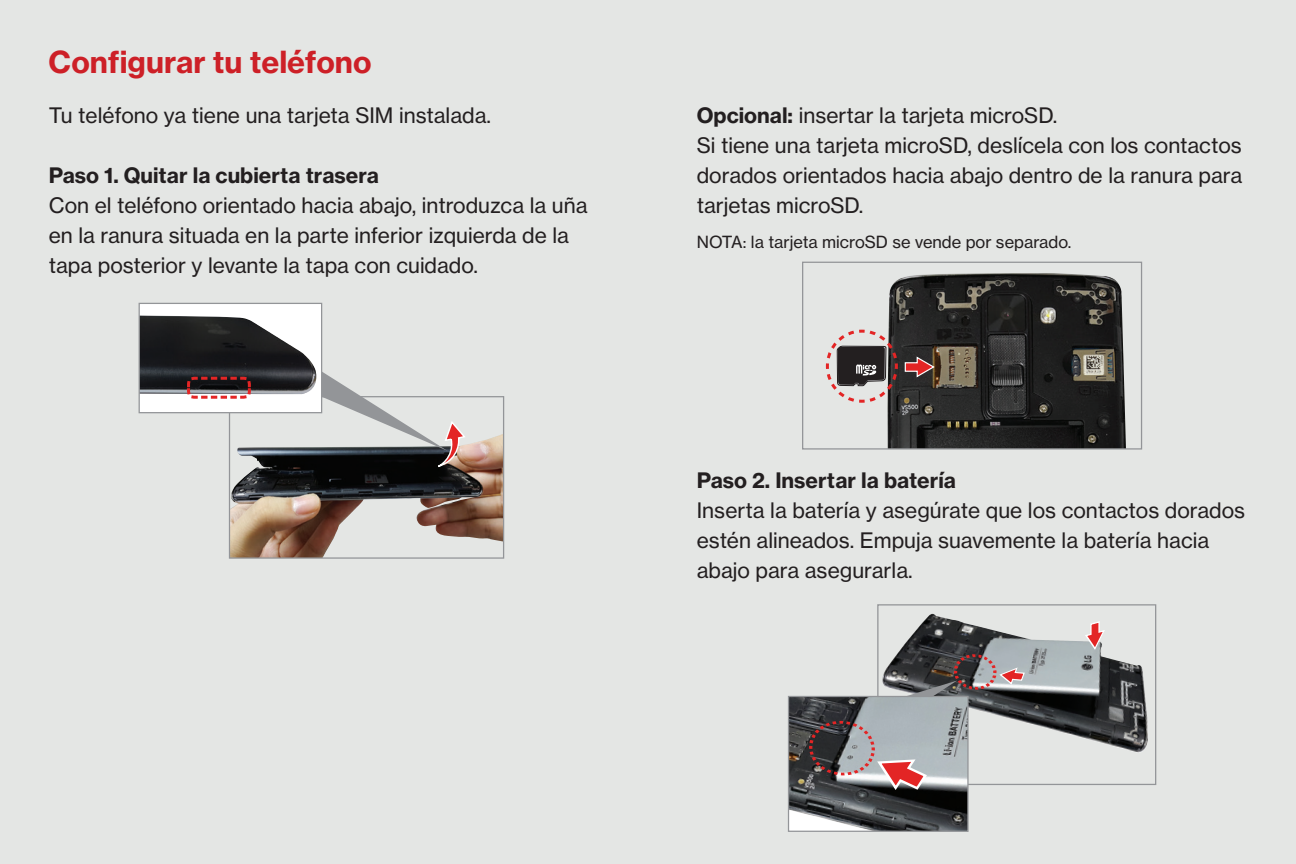
<style>
.page{position:relative;width:1296px;height:864px;background:#e4e6e4}
.page>*{position:absolute;margin:0;border:0;box-sizing:border-box;transform-origin:0 0}
.t1{font:30px "N Haas Grotesk TX Std 75 Bd";color:#cd2027}
.t2{font:21px/30px "N Haas Grotesk TX Std 55 Rg";color:#231f20}
.t3{font:21px "N Haas Grotesk TX Std 75 Bd";color:#231f20}
.t4{font:16.5px "N Haas Grotesk TX Std 55 Rg";color:#231f20}
.s1{font-family:"N Haas Grotesk TX Std 75 Bd"}
</style>
<div class="page">
<img style="left:888px;top:273px;width:238px;height:175px">
<div style="left:802px;top:262px;width:340px;height:188px;border:1px solid #939598"></div>
<svg style="left:825px;top:328px;width:110px;height:76px"></svg>
<img style="left:904px;top:614px;width:244px;height:138px">
<div style="left:877px;top:604px;width:279px;height:181px;border:1px solid #939598"></div>
<svg style="left:1084px;top:619px;width:22px;height:34px"></svg>
<img style="left:790px;top:698px;width:177px;height:132px">
<div style="left:788px;top:696px;width:181px;height:136px;border:1px solid #939598"></div>
<svg style="left:793px;top:645px;width:234px;height:155px"></svg>
<img style="left:228px;top:434px;width:274px;height:124px">
<div style="left:229px;top:396px;width:275px;height:163px;border:1px solid #939598"></div>
<svg style="left:278px;top:370px;width:189px;height:98px"></svg>
<div style="left:139px;top:303px;width:183px;height:110px;background:#fff"></div>
<img style="left:141px;top:315px;width:176px;height:79px">
<div style="left:139px;top:303px;width:183px;height:110px;border:1px solid #939598"></div>
<svg style="left:186px;top:375px;width:66px;height:24px;background:#6f4c4f"></svg>
<h1 class="t1" style="left:49px;top:43px;width:324px">Configurar tu teléfono</h1>
<p class="t2" style="left:49px;top:100px;width:444px">Tu teléfono ya tiene una tarjeta SIM instalada.</p>
<p class="t3" style="left:49px;top:162px;width:332px">Paso 1. Quitar la cubierta trasera</p>
<p class="t2" style="left:49px;top:190px;width:540px">Con el teléfono orientado hacia abajo, introduzca la uña en la ranura situada en la parte inferior izquierda de la tapa posterior y levante la tapa con cuidado.</p>
<p class="t2" style="left:697px;top:100px;width:547px"><span class="s1">Opcional:</span> insertar la tarjeta microSD.<br>Si tiene una tarjeta microSD, deslícela con los contactos dorados orientados hacia abajo dentro de la ranura para tarjetas microSD.</p>
<p class="t4" style="left:697px;top:232px;width:376px">NOTA: la tarjeta microSD se vende por separado.</p>
<p class="t3" style="left:697px;top:467px;width:261px">Paso 2. Insertar la batería</p>
<p class="t2" style="left:697px;top:496px;width:550px">Inserta la batería y asegúrate que los contactos dorados estén alineados. Empuja suavemente la batería hacia abajo para asegurarla.</p>
</div>
